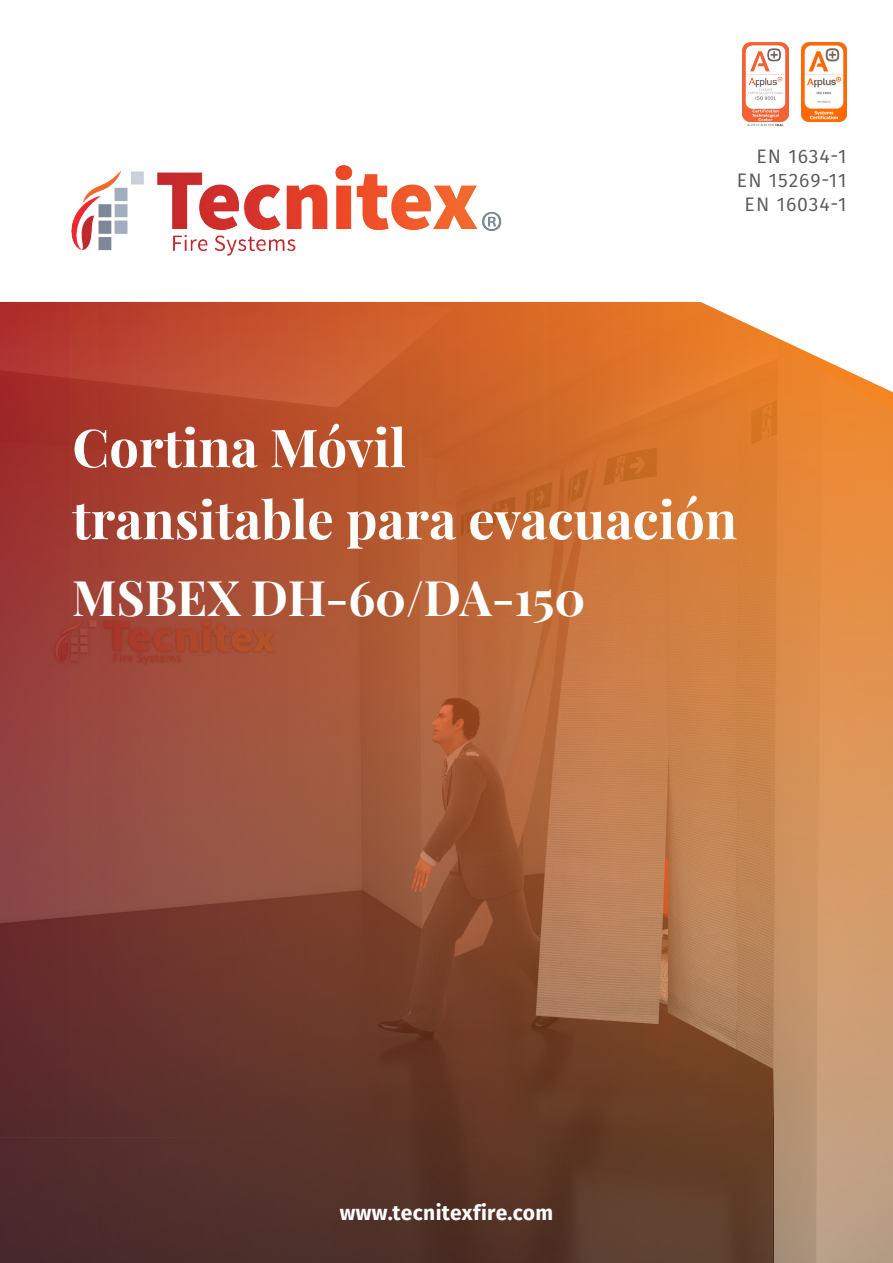
<style>
.page{position:relative;width:893px;height:1263px;background:#fff}
.page>*{position:absolute;margin:0;border:0;box-sizing:border-box;transform-origin:0 0}
.TITULOS{font:700 52.5px "Playfair Display";color:#fff}
.TITULOS-2{font:700 48px "Playfair Display";color:#fff}
.TEXTO_10pt{font:700 21px "Fira Sans";letter-spacing:.02em;color:#fff}
.SUBTITULOS{font:19.5px "Fira Sans";letter-spacing:.05em;color:#57585a}
</style>
<div class="page">
<img style="left:0;top:1137px;width:774px;height:126px">
<img style="left:0;top:302px;width:893px;height:835px">
<img style="left:71px;top:166px;width:431px;height:90px">
<img style="left:801px;top:43px;width:45px;height:79px">
<img style="left:743px;top:43px;width:45px;height:82px">
<p class="SUBTITULOS" style="left:756px;top:141px;width:91px">EN 1634-1</p>
<p class="SUBTITULOS" style="left:737px;top:165px;width:111px">EN 15269-11</p>
<p class="SUBTITULOS" style="left:745px;top:189px;width:103px">EN 16034-1</p>
<p class="TITULOS" style="left:72px;top:406px;width:335px">Cortina Móvil</p>
<p class="TITULOS" style="left:72px;top:478px;width:666px">transitable para evacuación</p>
<p class="TITULOS-2" style="left:72px;top:560px;width:515px">MSBEX DH-60/DA-150</p>
<p class="TEXTO_10pt" style="left:340px;top:1195px;width:215px">www.tecnitexfire.com</p>
</div>
